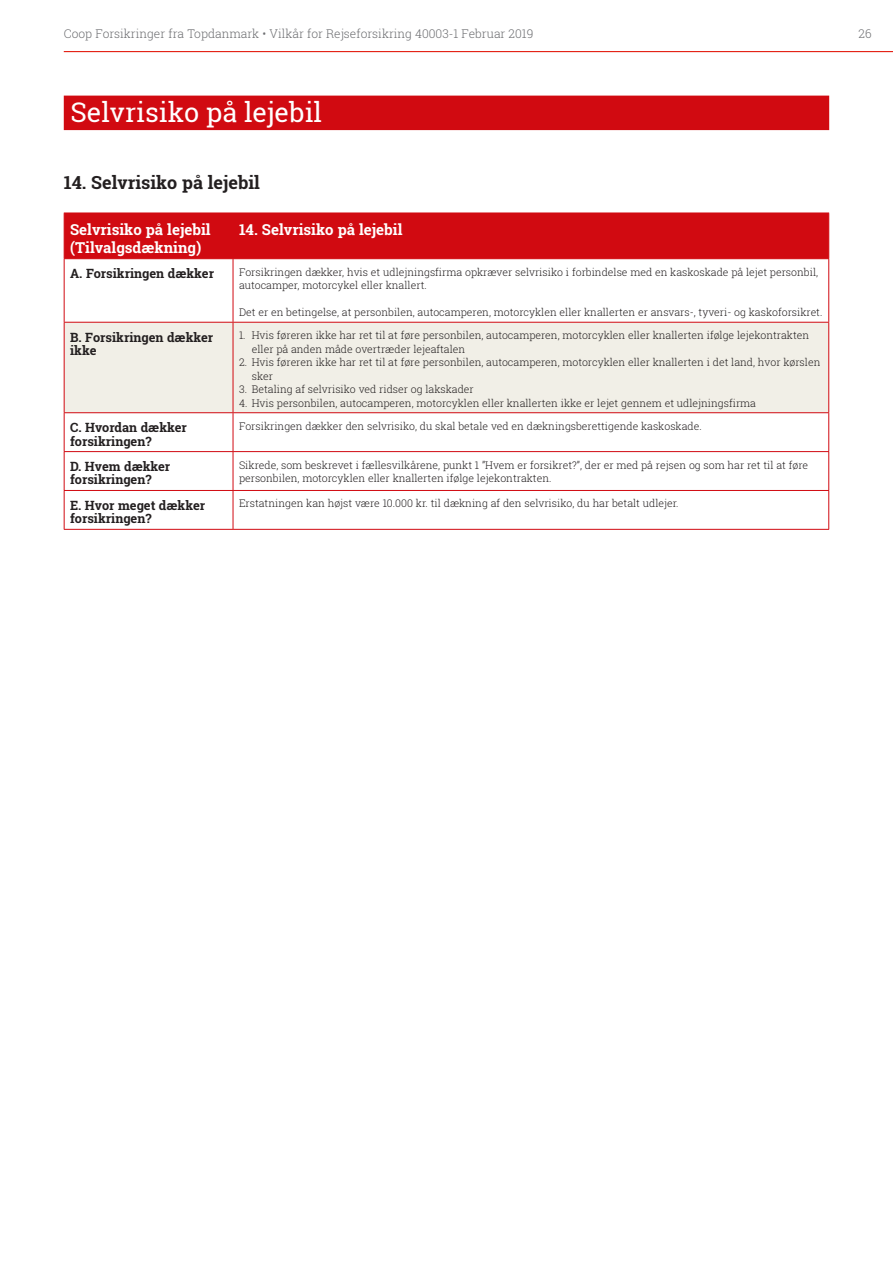
<style>
.page{position:relative;width:893px;height:1263px;background:#fff}
.page>*{position:absolute;margin:0;border:0;box-sizing:border-box;transform-origin:0 0}
.Overskrift_HVID_med{font:27px "Roboto Slab";color:#fff}
.MELLEMRUBRIK{font:700 18px "Roboto Slab";color:#231f20}
.TABEL_OVERSKRIFT{font:700 15px "Roboto Slab";color:#fff}
.TABEL_brød_fed{font:700 12.75px/13.5px "Roboto Slab";color:#231f20}
.t1{font:300 12px "Roboto Slab";color:#6c6d70}
.TABEL_brød{font:300 10.5px/13.5px "Roboto Slab";color:#231f20}
.TABEL_brød_pkt_opsti{font:300 10.5px/13.5px "Roboto Slab";color:#231f20}
</style>
<div class="page">
<hr style="left:64px;top:51px;width:829px;height:1px;background:#e41f13">
<div style="left:64px;top:96px;width:765px;height:34px;background:#d10a11"></div>
<div style="left:65px;top:214px;width:763px;height:44px;background:#d10a11"></div>
<div style="left:65px;top:323px;width:763px;height:89px;background:#f1efe7"></div>
<hr style="left:233px;top:213px;width:596px;height:1px;background:#d10a11">
<hr style="left:233px;top:213px;width:1px;height:45px;background:#d10a11">
<hr style="left:828px;top:213px;width:1px;height:45px;background:#d10a11">
<hr style="left:233px;top:258px;width:596px;height:1px;background:#d10a11">
<hr style="left:64px;top:213px;width:169px;height:1px;background:#d10a11">
<hr style="left:64px;top:213px;width:1px;height:45px;background:#d10a11">
<hr style="left:64px;top:258px;width:169px;height:1px;background:#d10a11">
<hr style="left:64px;top:259px;width:1px;height:63px;background:#d10a11">
<hr style="left:233px;top:259px;width:1px;height:63px;background:#d10a11">
<hr style="left:828px;top:259px;width:1px;height:63px;background:#d10a11">
<hr style="left:64px;top:322px;width:169px;height:1px;background:#d10a11">
<hr style="left:64px;top:323px;width:1px;height:89px;background:#d10a11">
<hr style="left:233px;top:322px;width:596px;height:1px;background:#d10a11">
<hr style="left:233px;top:323px;width:1px;height:89px;background:#d10a11">
<hr style="left:828px;top:323px;width:1px;height:89px;background:#d10a11">
<hr style="left:64px;top:412px;width:169px;height:1px;background:#d10a11">
<hr style="left:64px;top:413px;width:1px;height:38px;background:#d10a11">
<hr style="left:233px;top:412px;width:596px;height:1px;background:#d10a11">
<hr style="left:233px;top:413px;width:1px;height:38px;background:#d10a11">
<hr style="left:828px;top:413px;width:1px;height:38px;background:#d10a11">
<hr style="left:64px;top:451px;width:169px;height:1px;background:#d10a11">
<hr style="left:64px;top:452px;width:1px;height:38px;background:#d10a11">
<hr style="left:233px;top:451px;width:596px;height:1px;background:#d10a11">
<hr style="left:233px;top:452px;width:1px;height:38px;background:#d10a11">
<hr style="left:828px;top:452px;width:1px;height:38px;background:#d10a11">
<hr style="left:64px;top:490px;width:169px;height:1px;background:#d10a11">
<hr style="left:64px;top:491px;width:1px;height:38px;background:#d10a11">
<hr style="left:233px;top:490px;width:596px;height:1px;background:#d10a11">
<hr style="left:233px;top:491px;width:1px;height:38px;background:#d10a11">
<hr style="left:828px;top:491px;width:1px;height:38px;background:#d10a11">
<hr style="left:64px;top:529px;width:169px;height:1px;background:#d10a11">
<hr style="left:233px;top:529px;width:596px;height:1px;background:#d10a11">
<p class="t1" style="left:64px;top:26px;width:471px">Coop Forsikringer fra Topdanmark • Vilkår for Rejseforsikring 40003-1 Februar 2019</p>
<p class="t1" style="left:859px;top:26px;width:15px">26</p>
<p class="Overskrift_HVID_med" style="left:71px;top:94px;width:253px">Selvrisiko på lejebil</p>
<p class="MELLEMRUBRIK" style="left:64px;top:170px;width:198px">14. Selvrisiko på lejebil</p>
<p class="TABEL_OVERSKRIFT" style="left:70px;top:219px;width:142px">Selvrisiko på lejebil</p>
<p class="TABEL_OVERSKRIFT" style="left:70px;top:237px;width:133px">(Tilvalgsdækning)</p>
<p class="TABEL_OVERSKRIFT" style="left:239px;top:219px;width:165px">14. Selvrisiko på lejebil</p>
<p class="TABEL_brød_fed" style="left:70px;top:267px;width:145px">A. Forsikringen dækker</p>
<p class="TABEL_brød" style="left:239px;top:265px;width:581px">Forsikringen dækker, hvis et udlejningsfirma opkræver selvrisiko i forbindelse med en kaskoskade på lejet personbil, autocamper, motorcykel eller knallert.</p>
<p class="TABEL_brød" style="left:239px;top:305px;width:585px">Det er en betingelse, at personbilen, autocamperen, motorcyklen eller knallerten er ansvars-, tyveri- og kaskoforsikret.</p>
<p class="TABEL_brød_fed" style="left:70px;top:330px;width:145px">B. Forsikringen dækker ikke</p>
<p class="TABEL_brød_pkt_opsti" style="left:252px;top:328px;width:559px;text-indent:-13px">1. Hvis føreren ikke har ret til at føre personbilen, autocamperen, motorcyklen eller knallerten ifølge lejekontrakten eller på anden måde overtræder lejeaftalen</p>
<p class="TABEL_brød_pkt_opsti" style="left:252px;top:355px;width:570px;text-indent:-13px">2. Hvis føreren ikke har ret til at føre personbilen, autocamperen, motorcyklen eller knallerten i det land, hvor kørslen sker</p>
<p class="TABEL_brød_pkt_opsti" style="left:239px;top:382px;width:236px">3. Betaling af selvrisiko ved ridser og lakskader</p>
<p class="TABEL_brød_pkt_opsti" style="left:239px;top:396px;width:518px">4. Hvis personbilen, autocamperen, motorcyklen eller knallerten ikke er lejet gennem et udlejningsfirma</p>
<p class="TABEL_brød_fed" style="left:70px;top:421px;width:118px">C. Hvordan dækker forsikringen?</p>
<p class="TABEL_brød" style="left:239px;top:419px;width:464px">Forsikringen dækker den selvrisiko, du skal betale ved en dækningsberettigende kaskoskade.</p>
<p class="TABEL_brød_fed" style="left:70px;top:459px;width:102px">D. Hvem dækker forsikringen?</p>
<p class="TABEL_brød" style="left:239px;top:458px;width:571px">Sikrede, som beskrevet i fællesvilkårene, punkt 1 ”Hvem er forsikret?”, der er med på rejsen og som har ret til at føre personbilen, motorcyklen eller knallerten ifølge lejekontrakten.</p>
<p class="TABEL_brød_fed" style="left:70px;top:498px;width:137px">E. Hvor meget dækker forsikringen?</p>
<p class="TABEL_brød" style="left:239px;top:497px;width:441px">Erstatningen kan højst være 10.000 kr. til dækning af den selvrisiko, du har betalt udlejer.</p>
</div>
